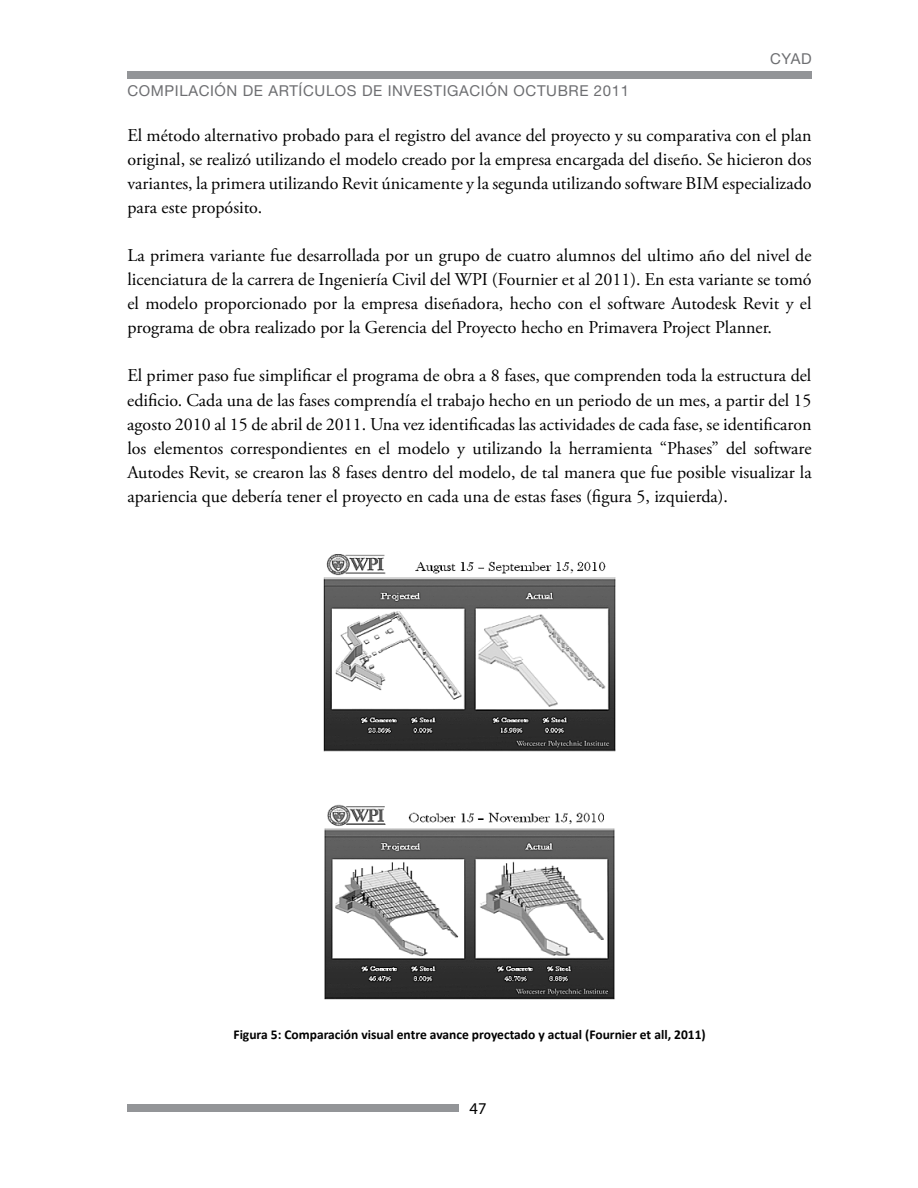
<style>
.page{position:relative;width:918px;height:1188px;background:#fff}
.page>*{position:absolute;margin:0;border:0;box-sizing:border-box;transform-origin:0 0}
.t1{font:18px/24.2px "Adobe Garamond Pro";color:#000;text-align:justify}
.t2{font:16.5px "Myriad Pro";color:#000}
.t3{font:15px "Helvetica Neue LT Std";letter-spacing:.04em;color:#6d6e71}
.t4{font:700 13.5px "Calibri";color:#000}
</style>
<div class="page">
<div style="left:128px;top:71px;width:684px;height:8px;background:#939598"></div>
<div style="left:128px;top:1104px;width:331px;height:8px;background:#939598"></div>
<img style="left:324px;top:554px;width:291px;height:198px">
<img style="left:324px;top:804px;width:291px;height:196px">
<p class="t3" style="left:128px;top:81px;width:503px">COMPILACIÓN DE ARTÍCULOS DE INVESTIGACIÓN OCTUBRE 2011</p>
<p class="t3" style="left:770px;top:50px;width:43px">CYAD</p>
<p class="t1" style="left:127px;top:123px;width:686px">El método alternativo probado para el registro del avance del proyecto y su comparativa con el plan original, se realizó utilizando el modelo creado por la empresa encargada del diseño. Se hicieron dos variantes, la primera utilizando Revit únicamente y la segunda utilizando software BIM especializado para este propósito.</p>
<p class="t1" style="left:127px;top:244px;width:686px">La primera variante fue desarrollada por un grupo de cuatro alumnos del ultimo año del nivel de licenciatura de la carrera de Ingeniería Civil del WPI (Fournier et al 2011). En esta variante se tomó el modelo proporcionado por la empresa diseñadora, hecho con el software Autodesk Revit y el programa de obra realizado por la Gerencia del Proyecto hecho en Primavera Project Planner.</p>
<p class="t1" style="left:127px;top:364px;width:686px">El primer paso fue simplificar el programa de obra a 8 fases, que comprenden toda la estructura del edificio. Cada una de las fases comprendía el trabajo hecho en un periodo de un mes, a partir del 15 agosto 2010 al 15 de abril de 2011. Una vez identificadas las actividades de cada fase, se identificaron los elementos correspondientes en el modelo y utilizando la herramienta “Phases” del software Autodes Revit, se crearon las 8 fases dentro del modelo, de tal manera que fue posible visualizar la apariencia que debería tener el proyecto en cada una de estas fases (figura 5, izquierda).</p>
<p class="t4" style="left:233px;top:1026px;width:474px">Figura 5: Comparación visual entre avance proyectado y actual (Fournier et all, 2011)</p>
<p class="t2" style="left:470px;top:1098px;width:18px">47</p>
</div>
